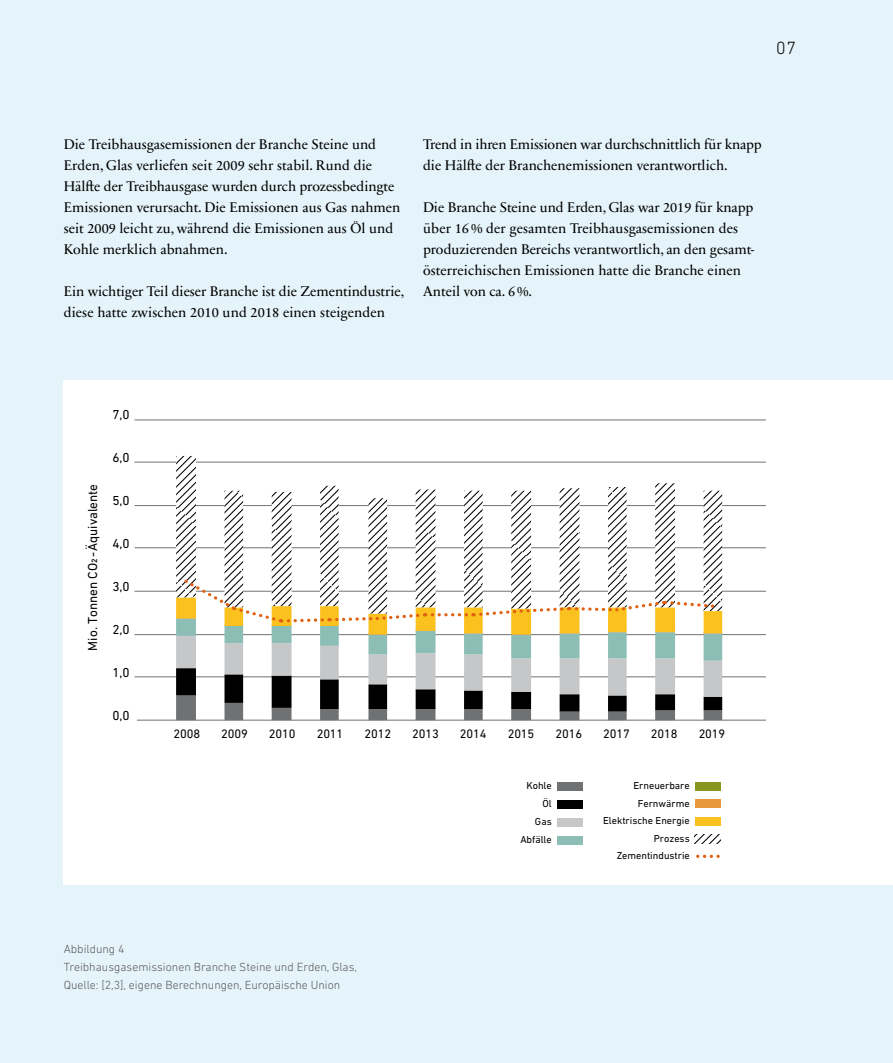
<style>
.page{position:relative;width:893px;height:1063px;background:#e5f4fa}
.page>*{position:absolute;margin:0;border:0;box-sizing:border-box;transform-origin:0 0}
.t1{font:300 18px "DIN Next LT Pro";color:#000}
.t2{font:14.25px/21px "Sabon Next LT Pro";color:#000}
.t3{font:13.2px "DIN Next LT Pro";color:#000204}
.t4{font:13.2px "DIN Next LT Pro";color:#000}
.t5{font:12.45px "DIN Next LT Pro";color:#000204}
.t6{font:300 12px/18px "DIN Next LT Pro";color:#58585a}
.t7{font:10.35px/17.1px "DIN Next LT Pro";color:#000204;text-align:right}
</style>
<div class="page">
<div style="left:64px;top:380px;width:829px;height:504px;background:#fff"></div>
<div style="left:695px;top:817px;width:26px;height:9px;background:#fbc11e"></div>
<svg style="left:695px;top:834px;width:26px;height:9px"></svg>
<div style="left:695px;top:799px;width:26px;height:9px;background:#e7983b"></div>
<div style="left:695px;top:782px;width:26px;height:9px;background:#8a9620"></div>
<div style="left:557px;top:836px;width:26px;height:9px;background:#8dbeb6"></div>
<div style="left:557px;top:818px;width:26px;height:9px;background:#c6c7c8"></div>
<div style="left:557px;top:800px;width:26px;height:9px;background:#000"></div>
<div style="left:557px;top:782px;width:26px;height:9px;background:#707172"></div>
<svg style="left:698px;top:855px;width:22px;height:3px"></svg>
<hr style="left:135px;top:677px;width:630px;height:1px;background:#707172">
<hr style="left:135px;top:634px;width:630px;height:1px;background:#707172">
<hr style="left:135px;top:591px;width:630px;height:1px;background:#707172">
<hr style="left:135px;top:548px;width:630px;height:1px;background:#707172">
<hr style="left:135px;top:505px;width:630px;height:1px;background:#707172">
<hr style="left:135px;top:462px;width:630px;height:1px;background:#707172">
<hr style="left:135px;top:420px;width:630px;height:1px;background:#707172">
<svg style="left:176px;top:456px;width:546px;height:121px"></svg>
<hr style="left:137px;top:720px;width:628px;height:1px;background:#707172">
<svg style="left:176px;top:577px;width:546px;height:143px"></svg>
<p class="t1" style="left:776px;top:37px;width:22px">07</p>
<p class="t2" style="left:64px;top:133px;width:338px">Die Treibhausgasemissionen der Branche Steine und Erden, Glas verliefen seit 2009 sehr stabil. Rund die Hälfte der Treibhausgase wurden durch prozessbedingte Emissionen verursacht. Die Emissionen aus Gas nahmen seit 2009 leicht zu, während die Emissionen aus Öl und Kohle merklich abnahmen.</p>
<p class="t2" style="left:64px;top:280px;width:342px">Ein wichtiger Teil dieser Branche ist die Zementindustrie, diese hatte zwischen 2010 und 2018 einen steigenden</p>
<p class="t2" style="left:423px;top:133px;width:340px">Trend in ihren Emissionen war durchschnittlich für knapp die Hälfte der Branchenemissionen verantwortlich.</p>
<p class="t2" style="left:423px;top:196px;width:333px">Die Branche Steine und Erden, Glas war 2019 für knapp über 16 % der gesamten Treibhausgasemissionen des produzierenden Bereichs verantwortlich, an den gesamt&shy;österreichischen Emissionen hatte die Branche einen Anteil von ca. 6%.</p>
<p class="t4" style="left:112px;top:407px;width:19px">7,0</p>
<p class="t3" style="left:85px;top:651px;width:168px;rotate:-90deg">Mio. Tonnen CO2 -Äquivalente</p>
<p class="t4" style="left:112px;top:450px;width:19px">6,0</p>
<p class="t4" style="left:112px;top:493px;width:19px">5,0</p>
<p class="t4" style="left:112px;top:536px;width:19px">4,0</p>
<p class="t4" style="left:112px;top:579px;width:19px">3,0</p>
<p class="t4" style="left:112px;top:622px;width:19px">2,0</p>
<p class="t4" style="left:112px;top:665px;width:19px">1,0</p>
<p class="t4" style="left:112px;top:708px;width:19px">0,0</p>
<p class="t5" style="left:173px;top:726px;width:28px">2008</p>
<p class="t5" style="left:221px;top:726px;width:28px">2009</p>
<p class="t5" style="left:269px;top:726px;width:28px">2010</p>
<p class="t5" style="left:317px;top:726px;width:28px">2011</p>
<p class="t5" style="left:364px;top:726px;width:28px">2012</p>
<p class="t5" style="left:412px;top:726px;width:28px">2013</p>
<p class="t5" style="left:460px;top:726px;width:28px">2014</p>
<p class="t5" style="left:508px;top:726px;width:28px">2015</p>
<p class="t5" style="left:555px;top:726px;width:28px">2016</p>
<p class="t5" style="left:603px;top:726px;width:28px">2017</p>
<p class="t5" style="left:651px;top:726px;width:28px">2018</p>
<p class="t5" style="left:699px;top:726px;width:28px">2019</p>
<p class="t7" style="left:526px;top:777px;width:27px">Kohle</p>
<p class="t7" style="left:633px;top:777px;width:58px">Erneuerbare</p>
<p class="t7" style="left:542px;top:795px;width:11px">Öl</p>
<p class="t7" style="left:638px;top:794px;width:53px">Fernwärme</p>
<p class="t7" style="left:535px;top:813px;width:18px">Gas</p>
<p class="t7" style="left:603px;top:812px;width:88px">Elektrische Energie</p>
<p class="t7" style="left:520px;top:831px;width:33px">Abfälle</p>
<p class="t7" style="left:617px;top:830px;width:75px">Prozess<br>Zementindustrie</p>
<p class="t6" style="left:64px;top:939px;width:295px">Abbildung 4<br>Treibhausgasemissionen Branche Steine und Erden, Glas,<br>Quelle: [2,3], eigene Berechnungen, Europäische Union</p>
</div>
